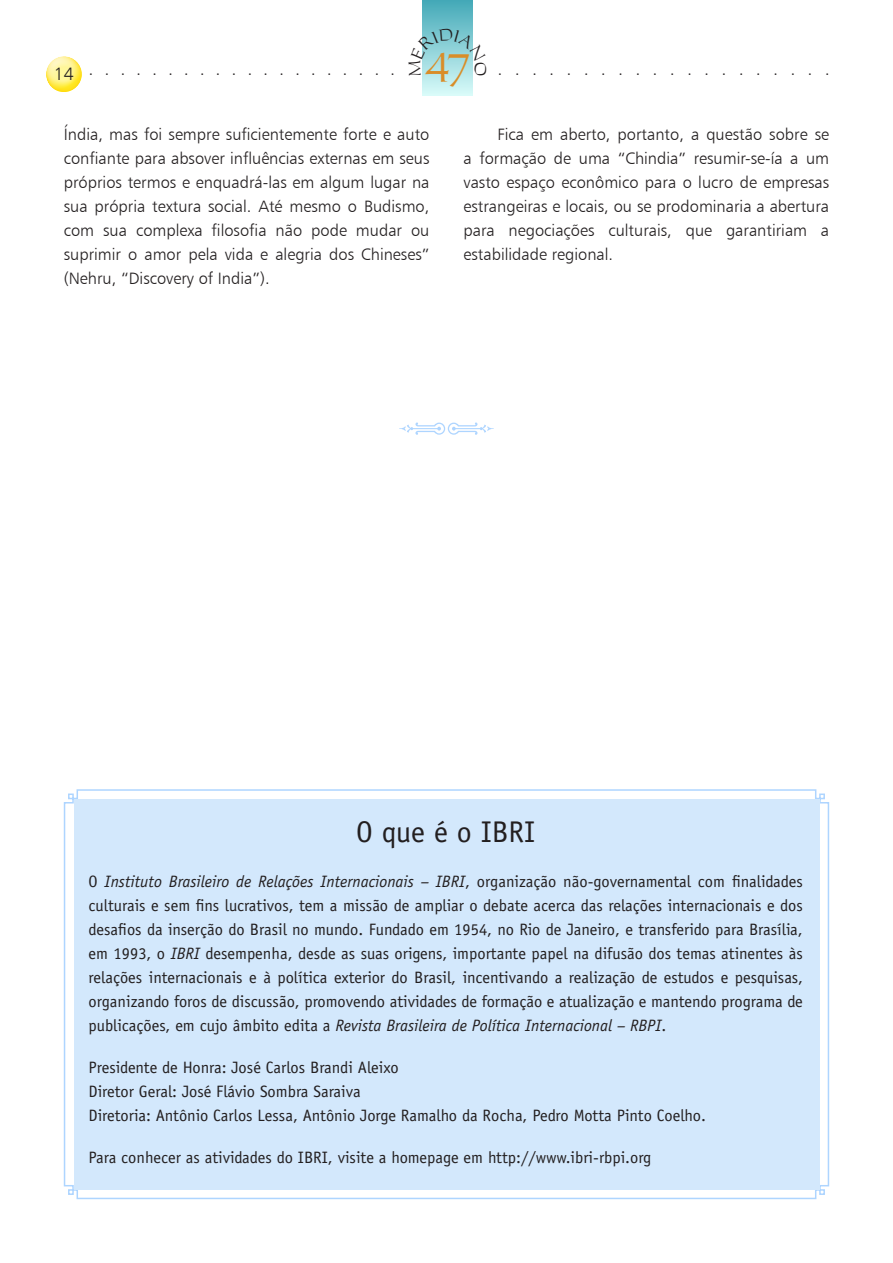
<style>
.page{position:relative;width:893px;height:1263px;background:#fff}
.page>*{position:absolute;margin:0;border:0;box-sizing:border-box;transform-origin:0 0}
.t1{font:36.9px "Carleton Normal";color:#d98d28}
.t2{font:30px "Officina Sans";color:#231f20}
._04_anuncio{font:16.5px/24px "Officina Sans";color:#231f20;text-align:justify}
._05_corpo_do_texto{font:16.5px/24px "Humanist 777 BT Light B";color:#231f20;text-align:justify}
.t3{font:15px "Times";color:#231f20}
.s1{font-family:"Humanist 777 BT Light B";font-size:18px}
.s2{font-style:italic}
</style>
<div class="page">
<svg style="left:423px;top:0;width:50px;height:96px;background:#88ced5"></svg>
<div style="left:46px;top:56px;width:37px;height:38px;background:#fff101;opacity:.75"></div>
<svg style="left:63px;top:789px;width:767px;height:411px"></svg>
<div style="left:74px;top:799px;width:745px;height:390px;background:#d3e8fc"></div>
<svg style="left:422px;top:28px;width:51px;height:48px;background:#94d5db"></svg>
<p class="t3" style="left:54px;top:62px;width:342px"><span class="s1">14</span> ....................</p>
<h1 class="t1" style="left:424px;top:46px;width:48px">47</h1>
<p class="t3" style="left:498px;top:61px;width:332px">....................</p>
<p class="_05_corpo_do_texto" style="left:64px;top:122px;width:367px">Índia, mas foi sempre suficientemente forte e auto confiante para absover influências externas em seus próprios termos e enquadrá-las em algum lugar na sua própria textura social. Até mesmo o Budismo, com sua complexa filosofia não pode mudar ou suprimir o amor pela vida e alegria dos Chineses” (Nehru, “Discovery of India”).</p>
<p class="_05_corpo_do_texto" style="left:463px;top:122px;width:367px;text-indent:34px">Fica em aberto, portanto, a questão sobre se a formação de uma “Chindia” resumir-se-ía a um vasto espaço econômico para o lucro de empresas estrangeiras e locais, ou se prodominaria a abertura para negociações culturais, que garantiriam a estabilidade regional.</p>
<p class="t2" style="left:356px;top:815px;width:180px">O que é o IBRI</p>
<p class="_04_anuncio" style="left:89px;top:870px;width:716px">O <span class="s2">Instituto Brasileiro de Relações Internacionais – IBRI</span>, organização não-governamental com finalidades culturais e sem fins lucrativos, tem a missão de ampliar o debate acerca das relações internacionais e dos desafios da inserção do Brasil no mundo. Fundado em 1954, no Rio de Janeiro, e transferido para Brasília, em 1993, o <span class="s2">IBRI</span> desempenha, desde as suas origens, importante papel na difusão dos temas atinentes às relações internacionais e à política exterior do Brasil, incentivando a realização de estudos e pesquisas, organizando foros de discussão, promovendo atividades de formação e atualização e mantendo programa de publicações, em cujo âmbito edita a <span class="s2">Revista Brasileira de Política Internacional – RBPI</span>.</p>
<p class="_04_anuncio" style="left:89px;top:1056px;width:312px">Presidente de Honra: José Carlos Brandi Aleixo</p>
<p class="_04_anuncio" style="left:89px;top:1080px;width:274px">Diretor Geral: José Flávio Sombra Saraiva</p>
<p class="_04_anuncio" style="left:89px;top:1104px;width:619px">Diretoria: Antônio Carlos Lessa, Antônio Jorge Ramalho da Rocha, Pedro Motta Pinto Coelho.</p>
<p class="_04_anuncio" style="left:89px;top:1146px;width:564px">Para conhecer as atividades do IBRI, visite a homepage em http://www.ibri-rbpi.org</p>
</div>
